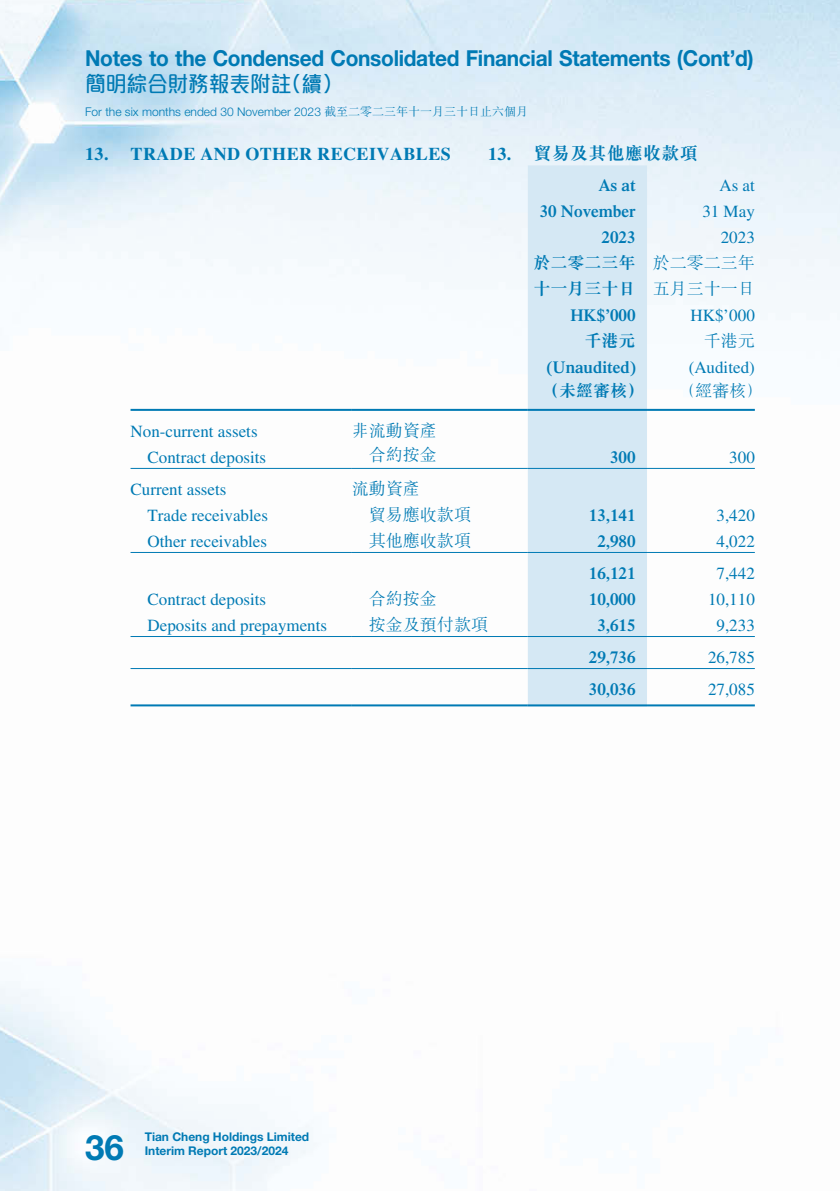
<style>
.page{position:relative;width:840px;height:1191px;background:#fff}
.page>*{position:absolute;margin:0;border:0;box-sizing:border-box;transform-origin:0 0}
.t1{font:700 35px "Helvetica Neue LT Std";color:#007ab4}
.t2{font:700 22px "Helvetica Neue LT Std";letter-spacing:-.015em;color:#007ab4;scale:.95 1}
.t3{font:500 22px "M Elle HK";letter-spacing:-.015em;color:#007ab4;scale:.95 1}
.t4{font:700 18px "Times LT Std";letter-spacing:.025em;color:#007ab4}
.t5{font:700 18px "M Sung HK";letter-spacing:.015em;color:#007ab4}
.t6{font:17px/26px "Times LT Std";color:#007ab4;text-align:right}
.t7{font:600 17px/26px "Times LT Std";color:#007ab4;text-align:right}
.t8{font:300 17px/26px "M Sung HK";color:#007ab4}
.t9{font:700 17px/26px "M Sung HK";color:#007ab4}
.t10{font:300 12px "Helvetica Neue LT Std";color:#007ab4}
.t11{font:700 12px "Helvetica Neue LT Std";color:#007ab4}
.s1{font-family:"M Sung HK"}
.s2{font-family:"Times LT Std"}
</style>
<div class="page">
<img style="left:0;top:0;width:839px;height:1191px">
<div style="left:527px;top:165px;width:119px;height:539px;background:#d5e8f4"></div>
<hr style="left:130px;top:409px;width:221px;height:2px;background:#007ab4">
<hr style="left:351px;top:409px;width:176px;height:2px;background:#007ab4">
<hr style="left:527px;top:409px;width:119px;height:2px;background:#007ab4">
<hr style="left:646px;top:409px;width:108px;height:2px;background:#007ab4">
<hr style="left:130px;top:468px;width:221px;height:1px;background:#007ab4">
<hr style="left:351px;top:468px;width:176px;height:1px;background:#007ab4">
<hr style="left:527px;top:468px;width:119px;height:1px;background:#007ab4">
<hr style="left:646px;top:468px;width:108px;height:1px;background:#007ab4">
<hr style="left:130px;top:552px;width:221px;height:1px;background:#007ab4">
<hr style="left:351px;top:552px;width:176px;height:1px;background:#007ab4">
<hr style="left:527px;top:552px;width:119px;height:1px;background:#007ab4">
<hr style="left:646px;top:552px;width:108px;height:1px;background:#007ab4">
<hr style="left:130px;top:636px;width:221px;height:1px;background:#007ab4">
<hr style="left:351px;top:636px;width:176px;height:1px;background:#007ab4">
<hr style="left:527px;top:636px;width:119px;height:1px;background:#007ab4">
<hr style="left:646px;top:636px;width:108px;height:1px;background:#007ab4">
<hr style="left:130px;top:668px;width:221px;height:1px;background:#007ab4">
<hr style="left:351px;top:668px;width:176px;height:1px;background:#007ab4">
<hr style="left:527px;top:668px;width:119px;height:1px;background:#007ab4">
<hr style="left:646px;top:668px;width:108px;height:1px;background:#007ab4">
<hr style="left:130px;top:704px;width:221px;height:2px;background:#007ab4">
<hr style="left:351px;top:704px;width:176px;height:2px;background:#007ab4">
<hr style="left:527px;top:704px;width:119px;height:2px;background:#007ab4">
<hr style="left:646px;top:704px;width:108px;height:2px;background:#007ab4">
<p class="t2" style="left:85px;top:45px;width:705px">Notes to the Condensed Consolidated Financial Statements (Cont’d)</p>
<p class="t3" style="left:85px;top:69px;width:273px">簡明綜合財務報表附註（續）</p>
<p class="t10" style="left:85px;top:104px;width:444px">For the six months ended 30 November 2023 <span class="s1">截至二零二三年十一月三十日止六個月</span></p>
<p class="t4" style="left:85px;top:143px;width:367px">13. TRADE AND OTHER RECEIVABLES</p>
<p class="t5" style="left:488px;top:140px;width:211px"><span class="s2">13.</span> 貿易及其他應收款項</p>
<p class="t7" style="left:539px;top:172px;width:97px">As at<br>30 November<br>2023</p>
<p class="t6" style="left:702px;top:173px;width:54px">As at<br>31 May<br>2023</p>
<p class="t9" style="left:533px;top:249px;width:103px">於二零二三年十一月三十日</p>
<p class="t8" style="left:652px;top:249px;width:103px">於二零二三年五月三十一日</p>
<p class="t7" style="left:570px;top:302px;width:67px">HK$’000</p>
<p class="t6" style="left:690px;top:303px;width:66px">HK$’000</p>
<p class="t9" style="left:584px;top:327px;width:52px">千港元</p>
<p class="t8" style="left:703px;top:327px;width:52px">千港元</p>
<p class="t7" style="left:546px;top:354px;width:90px">(Unaudited)</p>
<p class="t6" style="left:688px;top:355px;width:68px">(Audited)</p>
<p class="t9" style="left:541px;top:377px;width:103px">（未經審核）</p>
<p class="t8" style="left:678px;top:377px;width:86px">（經審核）</p>
<p class="t6" style="left:130px;top:418px;width:128px">Non-current assets</p>
<p class="t8" style="left:352px;top:417px;width:86px">非流動資產</p>
<p class="t6" style="left:147px;top:444px;width:120px">Contract deposits</p>
<p class="t8" style="left:369px;top:441px;width:69px">合約按金</p>
<p class="t7" style="left:609px;top:444px;width:27px">300</p>
<p class="t6" style="left:729px;top:444px;width:27px">300</p>
<p class="t6" style="left:130px;top:476px;width:97px">Current assets</p>
<p class="t8" style="left:352px;top:475px;width:69px">流動資產</p>
<p class="t6" style="left:147px;top:502px;width:122px">Trade receivables</p>
<p class="t8" style="left:369px;top:501px;width:103px">貿易應收款項</p>
<p class="t7" style="left:588px;top:502px;width:48px">13,141</p>
<p class="t6" style="left:716px;top:502px;width:40px">3,420</p>
<p class="t6" style="left:147px;top:528px;width:121px">Other receivables</p>
<p class="t8" style="left:369px;top:527px;width:103px">其他應收款項</p>
<p class="t7" style="left:597px;top:528px;width:40px">2,980</p>
<p class="t6" style="left:716px;top:528px;width:40px">4,022</p>
<p class="t7" style="left:588px;top:560px;width:48px">16,121</p>
<p class="t6" style="left:716px;top:560px;width:40px">7,442</p>
<p class="t6" style="left:147px;top:586px;width:120px">Contract deposits</p>
<p class="t8" style="left:369px;top:585px;width:69px">合約按金</p>
<p class="t7" style="left:588px;top:586px;width:48px">10,000</p>
<p class="t6" style="left:707px;top:586px;width:48px">10,110</p>
<p class="t6" style="left:147px;top:612px;width:181px">Deposits and prepayments</p>
<p class="t8" style="left:369px;top:611px;width:120px">按金及預付款項</p>
<p class="t7" style="left:597px;top:612px;width:40px">3,615</p>
<p class="t6" style="left:716px;top:612px;width:40px">9,233</p>
<p class="t7" style="left:588px;top:644px;width:48px">29,736</p>
<p class="t6" style="left:707px;top:644px;width:48px">26,785</p>
<p class="t7" style="left:588px;top:676px;width:48px">30,036</p>
<p class="t6" style="left:707px;top:676px;width:48px">27,085</p>
<p class="t11" style="left:145px;top:1129px;width:166px">Tian Cheng Holdings Limited</p>
<h1 class="t1" style="left:85px;top:1126px;width:40px">36</h1>
<p class="t11" style="left:145px;top:1143px;width:145px">Interim Report 2023/2024</p>
</div>
